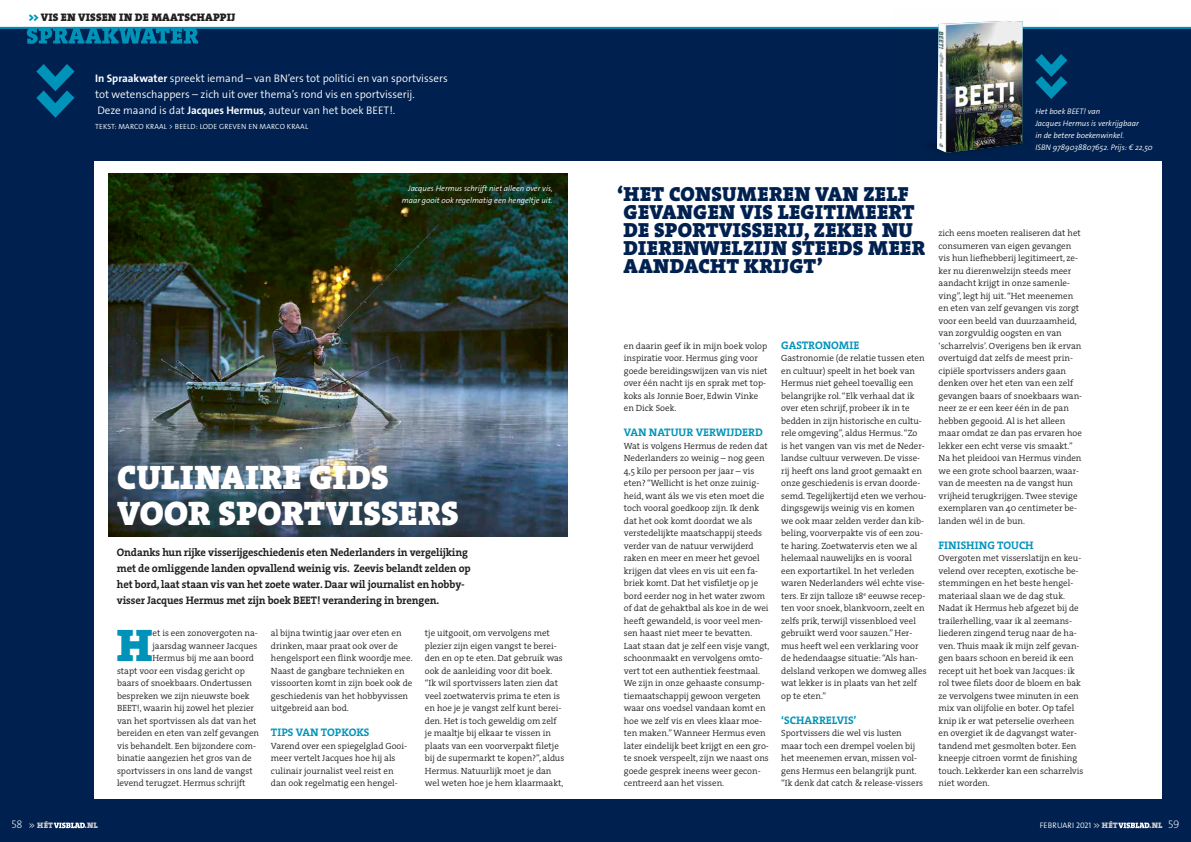
<style>
.page{position:relative;width:1191px;height:842px;background:#fff}
.page>*{position:absolute;margin:0;border:0;box-sizing:border-box;transform-origin:0 0}
.t1{font:900 61.5px "The Sans Os F";color:#0093ba}
.t2{font:46px "The Serif HP9 Blk";color:#0093ba}
.t3{font:34.2px/36.1px "The Serif HP9 Blk";letter-spacing:.01em;color:#fff}
.t4{font:20.5px/18px "The Serif HP9 Blk";letter-spacing:.015em;color:#00214f}
.t5{font:11px/16px "The Serif HP7 Bld";letter-spacing:-.01em;color:#231f20}
.t6{font:300 11px/16px "The Sans Os F";color:#fff}
.t7{font:11px "The Serif HP7 Bld";color:#0093ba}
.t8{font:11px "The Serif HP9 Blk";letter-spacing:.015em;color:#231f20}
.t9{font:9px/12.5px "The Serif HP4 Se Lig";color:#231f20}
.t10{font:italic 300 8px/12px "The Sans Os F";color:#fff}
.t11{font:300 8px "The Sans Os F";letter-spacing:.015em;color:#fff}
.t12{font:8px "The Serif HP9 Blk";letter-spacing:.03em;color:#cdc9c8}
.t13{font:300 7.5px "The Sans Os F";letter-spacing:.015em;color:#fff}
.s1{color:#0093ba}
.s2{font-weight:700}
.s3{font-family:"The Serif HP2 Ex Lig";font-size:11px;color:#fff}
.s4{font-family:"The Sans Os F";font-weight:300;color:#fff}
.s5{font-family:"The Serif HP9 Blk";font-weight:400;color:#cdc9c8}
</style>
<div class="page">
<div style="left:0;top:28px;width:1191px;height:814px;background:#00214f"></div>
<div style="left:94px;top:161px;width:1067px;height:637px;background:#fff"></div>
<hr style="left:0;top:27px;width:1191px;height:2px;background:#0093ba">
<img style="left:108px;top:174px;width:459px;height:362px">
<svg style="left:54px;top:822px;width:31px;height:6px"></svg>
<svg style="left:1118px;top:822px;width:31px;height:6px"></svg>
<svg style="left:27px;top:28px;width:171px;height:16px"></svg>
<img style="left:891px;top:20px;width:167px;height:130px">
<svg style="left:1035px;top:54px;width:32px;height:45px"></svg>
<img style="left:937px;top:21px;width:85px;height:132px">
<p class="t8" style="left:28px;top:10px;width:208px"><span class="s1">&gt;&gt;</span> VIS EN VISSEN IN DE MAATSCHAPPIJ</p>
<h1 class="t1" style="left:97px;top:61px;width:62px;rotate:90deg">&gt;&gt;</h1>
<p class="t6" style="left:95px;top:70px;width:354px"><span class="s2">In Spraakwater</span> spreekt iemand – van BN’ers tot politici en van sportvissers tot wetenschappers – zich uit over thema’s rond vis en sportvisserij.<br>Deze maand is dat <span class="s2">Jacques Hermus</span>, auteur van het boek BEET!.</p>
<p class="t13" style="left:95px;top:121px;width:215px">TEKST: MARCO KRAAL &gt; BEELD: LODE GREVEN EN MARCO KRAAL</p>
<p class="t10" style="left:1035px;top:105px;width:119px">Het boek BEET! van<br>Jacques Hermus is verkrijgbaar<br>in de betere boekenwinkel.<br>ISBN 9789038807652. Prijs: € 22,50</p>
<p class="t10" style="left:402px;top:183px;width:152px;text-align:right">Jacques Hermus schrijft niet alleen over vis, maar gooit ook regelmatig een hengeltje uit.</p>
<h3 class="t4" style="left:623px;top:185px;width:303px;text-indent:-6px">‘HET CONSUMEREN VAN ZELF<br>GEVANGEN VIS LEGITIMEERT<br>DE SPORTVISSERIJ, ZEKER NU<br>DIERENWELZIJN STEEDS MEER<br>AANDACHT KRIJGT’</h3>
<h3 class="t3" style="left:117px;top:459px;width:343px">CULINAIRE GIDS<br>VOOR SPORTVISSERS</h3>
<p class="t5" style="left:117px;top:544px;width:355px">Ondanks hun rijke visserijgeschiedenis eten Nederlanders in vergelijking met de omliggende landen opvallend weinig vis. Zeevis belandt zelden op het bord, laat staan vis van het zoete water. Daar wil journalist en hobby&shy;visser Jacques Hermus met zijn boek BEET! verandering in brengen.</p>
<h2 class="t2" style="left:117px;top:614px;width:37px">H</h2>
<p class="t9" style="left:152px;top:627px;width:107px">et is een zonovergoten na-</p>
<p class="t9" style="left:152px;top:639px;width:106px">jaarsdag wanneer Jacques</p>
<p class="t9" style="left:152px;top:652px;width:103px">Hermus bij me aan boord</p>
<p class="t9" style="left:117px;top:664px;width:129px">stapt voor een visdag gericht op</p>
<p class="t9" style="left:117px;top:677px;width:136px">baars of snoekbaars. Ondertussen</p>
<p class="t9" style="left:117px;top:689px;width:134px">bespreken we zijn nieuwste boek</p>
<p class="t9" style="left:117px;top:702px;width:138px">BEET!, waarin hij zowel het plezier</p>
<p class="t9" style="left:117px;top:714px;width:141px">van het sportvissen als dat van het</p>
<p class="t9" style="left:117px;top:727px;width:144px">bereiden en eten van zelf gevangen</p>
<p class="t9" style="left:117px;top:739px;width:140px">vis behandelt. Een bijzondere com-</p>
<p class="t9" style="left:117px;top:752px;width:136px">binatie aangezien het gros van de</p>
<p class="t9" style="left:117px;top:764px;width:137px">sportvissers in ons land de vangst</p>
<p class="t9" style="left:117px;top:777px;width:130px">levend terugzet. Hermus schrijft</p>
<p class="t9" style="left:271px;top:627px;width:143px">al bijna twintig jaar over eten en drinken, maar praat ook over de hengelsport een flink woordje mee.<br>Naast de gangbare technieken en vissoorten komt in zijn boek ook de geschiedenis van het hobbyvissen uitgebreid aan bod.</p>
<p class="t7" style="left:271px;top:725px;width:100px">TIPS VAN TOPKOKS</p>
<p class="t9" style="left:271px;top:739px;width:138px">Varend over een spiegelglad Gooi&shy;meer vertelt Jacques hoe hij als culinair journalist veel reist en dan ook regelmatig een hengel-</p>
<p class="t9" style="left:425px;top:627px;width:141px">tje uitgooit, om vervolgens met plezier zijn eigen vangst te berei&shy;den en op te eten. Dat gebruik was ook de aanleiding voor dit boek. “Ik wil sportvissers laten zien dat veel zoetwatervis prima te eten is en hoe je je vangst zelf kunt berei&shy;den. Het is toch geweldig om zelf je maaltje bij elkaar te vissen in plaats van een voorverpakt filetje bij de supermarkt te kopen?”, aldus Hermus. Natuurlijk moet je dan wel weten hoe je hem klaarmaakt,</p>
<p class="t9" style="left:624px;top:339px;width:145px">en daarin geef ik in mijn boek volop inspiratie voor. Hermus ging voor goede bereidingswijzen van vis niet over één nacht ijs en sprak met top&shy;koks als Jonnie Boer, Edwin Vinke en Dick Soek.</p>
<p class="t7" style="left:624px;top:425px;width:140px">VAN NATUUR VERWIJDERD</p>
<p class="t9" style="left:624px;top:439px;width:147px">Wat is volgens Hermus de reden dat Nederlanders zo weinig – nog geen 4,5 kilo per persoon per jaar – vis eten? “Wellicht is het onze zuinig&shy;heid, want áls we vis eten moet die toch vooral goedkoop zijn. Ik denk dat het ook komt doordat we als verstedelijkte maatschappij steeds verder van de natuur verwijderd raken en meer en meer het gevoel krijgen dat vlees en vis uit een fa&shy;briek komt. Dat het visfiletje op je bord eerder nog in het water zwom of dat de gehaktbal als koe in de wei heeft gewandeld, is voor veel men&shy;sen haast niet meer te bevatten.<br>Laat staan dat je zelf een visje vangt, schoonmaakt en vervolgens omto&shy;vert tot een authentiek feestmaal.<br>We zijn in onze gehaaste consump&shy;tiemaatschappij gewoon vergeten waar ons voedsel vandaan komt en hoe we zelf vis en vlees klaar moe&shy;ten maken.” Wanneer Hermus even later eindelijk beet krijgt en een gro&shy;te snoek verspeelt, zijn we naast ons goede gesprek ineens weer gecon&shy;centreerd aan het vissen.</p>
<p class="t7" style="left:781px;top:337px;width:80px">GASTRONOMIE</p>
<p class="t9" style="left:781px;top:352px;width:147px">Gastronomie (de relatie tussen eten en cultuur) speelt in het boek van Hermus niet geheel toevallig een belangrijke rol. “Elk verhaal dat ik over eten schrijf, probeer ik in te bedden in zijn historische en cultu&shy;rele omgeving”, aldus Hermus. “Zo<br>is het vangen van vis met de Neder&shy;landse cultuur verweven. De visse&shy;rij heeft ons land groot gemaakt en onze geschiedenis is ervan doorde&shy;semd. Tegelijkertijd eten we verhou&shy;dingsgewijs weinig vis en komen we ook maar zelden verder dan kib&shy;beling, voorverpakte vis of een zou&shy;te haring. Zoetwatervis eten we al helemaal nauwelijks en is vooral een exportartikel. In het verleden waren Nederlanders wél echte vise&shy;ters. Er zijn talloze 18<sup>e</sup> eeuwse recep&shy;ten voor snoek, blankvoorn, zeelt en zelfs prik, terwijl vissenbloed veel gebruikt werd voor sauzen.” Her&shy;mus heeft wel een verklaring voor de hedendaagse situatie: “Als han&shy;delsland verkopen we domweg alles wat lekker is in plaats van het zelf op te eten.”</p>
<p class="t7" style="left:781px;top:712px;width:77px">‘SCHARRELVIS’</p>
<p class="t9" style="left:781px;top:727px;width:143px">Sportvissers die wel vis lusten maar toch een drempel voelen bij het meenemen ervan, missen vol&shy;gens Hermus een belangrijk punt. “Ik denk dat catch &amp; release-vissers</p>
<p class="t9" style="left:938px;top:227px;width:145px">zich eens moeten realiseren dat het consumeren van eigen gevangen vis hun liefhebberij legitimeert, ze&shy;ker nu dierenwelzijn steeds meer aandacht krijgt in onze samenle&shy;ving”, legt hij uit. “Het meenemen en eten van zelf gevangen vis zorgt voor een beeld van duurzaamheid, van zorgvuldig oogsten en van ‘scharrelvis’. Overigens ben ik ervan overtuigd dat zelfs de meest prin&shy;cipiële sportvissers anders gaan denken over het eten van een zelf gevangen baars of snoekbaars wan&shy;neer ze er een keer één in de pan hebben gegooid. Al is het alleen maar omdat ze dan pas ervaren hoe lekker een echt verse vis smaakt.”<br>Na het pleidooi van Hermus vinden we een grote school baarzen, waar&shy;van de meesten na de vangst hun vrijheid terugkrijgen. Twee stevige exemplaren van 40 centimeter be&shy;landen wél in de bun.</p>
<p class="t7" style="left:938px;top:537px;width:97px">FINISHING TOUCH</p>
<p class="t9" style="left:938px;top:552px;width:146px">Overgoten met visserslatijn en keu&shy;velend over recepten, exotische be&shy;stemmingen en het beste hengel&shy;materiaal slaan we de dag stuk.<br>Nadat ik Hermus heb afgezet bij de trailerhelling, vaar ik al zeemans&shy;liederen zingend terug naar de ha&shy;ven. Thuis maak ik mijn zelf gevan&shy;gen baars schoon en bereid ik een recept uit het boek van Jacques: ik rol twee filets door de bloem en bak ze vervolgens twee minuten in een mix van olijfolie en boter. Op tafel knip ik er wat peterselie overheen en overgiet ik de dagvangst water&shy;tandend met gesmolten boter. Een kneepje citroen vormt de finishing touch. Lekkerder kan een scharrelvis niet worden.</p>
<p class="t12" style="left:11px;top:820px;width:43px"><span class="s3">58</span> <span class="s4">&gt;&gt;</span> HÉT</p>
<p class="t12" style="left:85px;top:820px;width:15px">.NL</p>
<p class="t11" style="left:1039px;top:820px;width:80px">FEBRUARI 2021 &gt;&gt; <span class="s5">HÉT</span></p>
<p class="t12" style="left:1149px;top:820px;width:32px">.NL <span class="s3">59</span></p>
</div>
